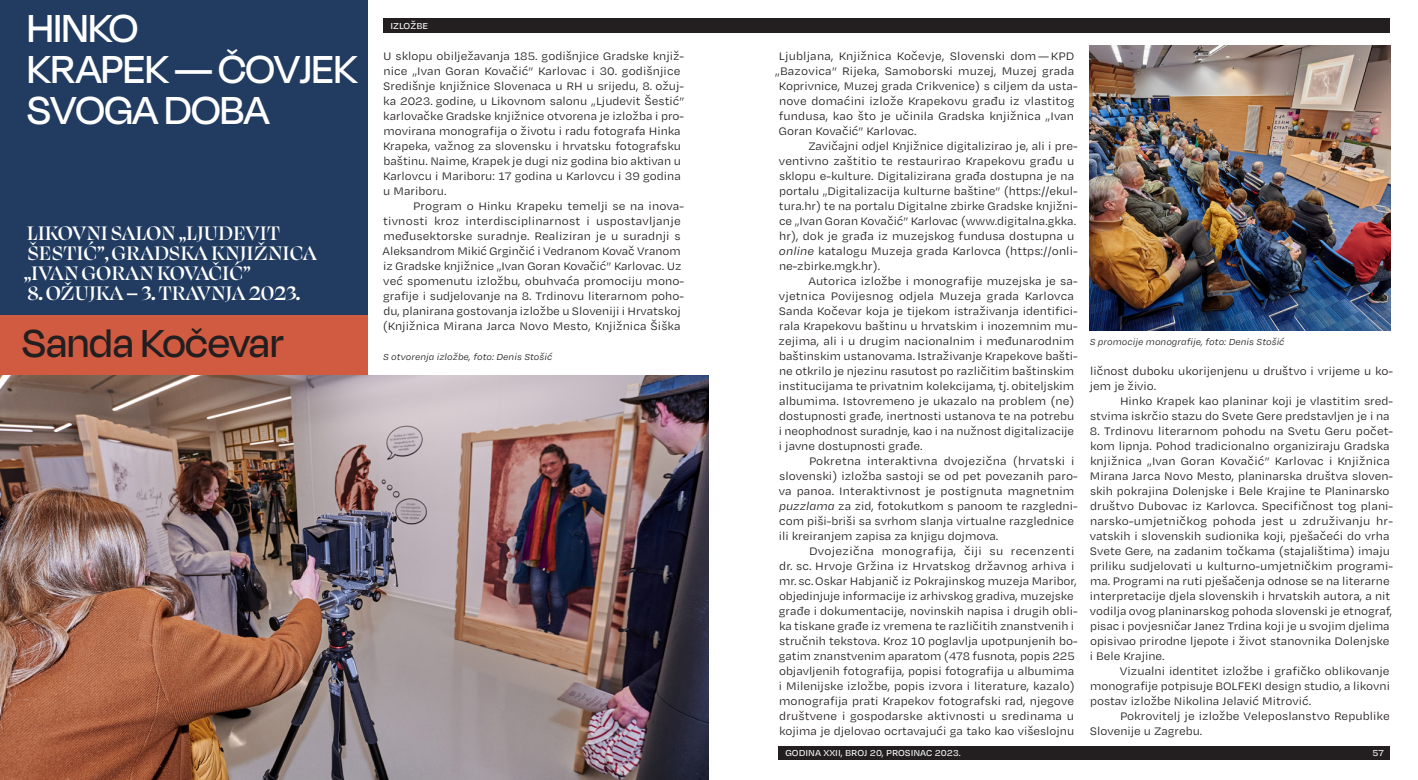
<style>
.page{position:relative;width:1418px;height:780px;background:#fff}
.page>*{position:absolute;margin:0;border:0;box-sizing:border-box;transform-origin:0 0}
.t1{font:500 45px/41.2px "Degular Display";color:#fff}
.t2{font:500 45px "Degular Display";letter-spacing:.005em;color:#231f20}
.t3{font:500 22.5px/20px "Swear Banner";color:#fff}
.t4{font:12.5px/15px "Degular Text";color:#231f20}
.t5{font:12.5px "Degular Text";letter-spacing:.025em;color:#231f20}
.t6{font:italic 10px "Degular Text";color:#231f20}
.t7{font:500 10px "Degular Text";color:#fff}
.s1{font-style:italic}
</style>
<div class="page">
<div style="left:384px;top:19px;width:1006px;height:14px;background:#231f20"></div>
<div style="left:0;top:0;width:368px;height:315px;background:#223c61"></div>
<div style="left:0;top:315px;width:368px;height:60px;background:#d15b41"></div>
<img style="left:0;top:375px;width:709px;height:405px">
<div style="left:778px;top:746px;width:612px;height:13px;background:#231f20"></div>
<img style="left:1089px;top:45px;width:301px;height:285px">
<h1 class="t1" style="left:27px;top:6px;width:112px">HINKO</h1>
<p class="t7" style="left:390px;top:20px;width:39px">IZLOŽBE</p>
<h1 class="t1" style="left:27px;top:47px;width:332px">KRAPEK—ČOVJEK<br>SVOGA DOBA</h1>
<p class="t4" style="left:383px;top:48px;width:303px">U sklopu obilježavanja 185. godišnjice Gradske knjiž&shy;nice „Ivan Goran Kovačić” Karlovac i 30. godišnjice Središnje knjižnice Slovenaca u RH u srijedu, 8. ožuj&shy;ka 2023. godine, u Likovnom salonu „Ljudevit Šestić” karlovačke Gradske knjižnice otvorena je izložba i pro&shy;movirana monografija o životu i radu fotografa Hinka Krapeka, važnog za slovensku i hrvatsku fotografsku baštinu. Naime, Krapek je dugi niz godina bio aktivan u Karlovcu i Mariboru: 17 godina u Karlovcu i 39 godina u Mariboru.</p>
<p class="t4" style="left:382px;top:198px;width:303px;text-indent:31px">Program o Hinku Krapeku temelji se na inova&shy;tivnosti kroz interdisciplinarnost i uspostavljanje međusektorske suradnje. Realiziran je u suradnji s Aleksandrom Mikić Grginčić i Vedranom Kovač Vranom iz Gradske knjižnice „Ivan Goran Kovačić” Karlovac. Uz već spomenutu izložbu, obuhvaća promociju mono&shy;grafije i sudjelovanje na 8. Trdinovu literarnom poho&shy;du, planirana gostovanja izložbe u Sloveniji i Hrvatskoj (Knjižnica Mirana Jarca Novo Mesto, Knjižnica Šiška</p>
<h2 class="t3" style="left:24px;top:222px;width:294px">LIKOVNI SALON „LJUDEVIT<br>ŠESTIĆ”, GRADSKA KNJIŽNICA „IVAN GORAN KOVAČIĆ”</h2>
<h2 class="t3" style="left:28px;top:282px;width:274px">8. OŽUJKA – 3. TRAVNJA 2023.</h2>
<h1 class="t2" style="left:22px;top:317px;width:262px">Sanda Kočevar</h1>
<p class="t6" style="left:383px;top:351px;width:171px">S otvorenja izložbe, foto: Denis Stošić</p>
<p class="t4" style="left:779px;top:48px;width:297px">Ljubljana, Knjižnica Kočevje, Slovenski dom— KPD</p>
<p class="t4" style="left:775px;top:63px;width:300px">„Bazovica” Rijeka, Samoborski muzej, Muzej grada</p>
<p class="t4" style="left:779px;top:78px;width:300px">Koprivnice, Muzej grada Crikvenice) s ciljem da usta-</p>
<p class="t4" style="left:779px;top:93px;width:297px">nove domaćini izlože Krapekovu građu iz vlastitog</p>
<p class="t4" style="left:779px;top:108px;width:297px">fundusa, kao što je učinila Gradska knjižnica „Ivan</p>
<p class="t4" style="left:779px;top:123px;width:139px">Goran Kovačić” Karlovac.</p>
<p class="t4" style="left:808px;top:138px;width:271px">Zavičajni odjel Knjižnice digitalizirao je, ali i pre-</p>
<p class="t4" style="left:779px;top:153px;width:297px">ventivno zaštitio te restaurirao Krapekovu građu u</p>
<p class="t4" style="left:779px;top:168px;width:297px">sklopu e-kulture. Digitalizirana građa dostupna je na</p>
<p class="t4" style="left:779px;top:183px;width:300px">portalu „Digitalizacija kulturne baštine” (https://ekul-</p>
<p class="t4" style="left:779px;top:198px;width:300px">tura.hr) te na portalu Digitalne zbirke Gradske knjižni-</p>
<p class="t4" style="left:779px;top:213px;width:298px">ce „Ivan Goran Kovačić” Karlovac (www.digitalna.gkka.</p>
<p class="t4" style="left:779px;top:228px;width:297px">hr), dok je građa iz muzejskog fundusa dostupna u</p>
<p class="t4" style="left:779px;top:243px;width:300px"><span class="s1">online</span> katalogu Muzeja grada Karlovca (https://onli-</p>
<p class="t4" style="left:779px;top:258px;width:103px">ne-zbirke.mgk.hr).</p>
<p class="t4" style="left:808px;top:273px;width:271px">Autorica izložbe i monografije muzejska je sa-</p>
<p class="t4" style="left:779px;top:288px;width:297px">vjetnica Povijesnog odjela Muzeja grada Karlovca</p>
<p class="t4" style="left:779px;top:303px;width:300px">Sanda Kočevar koja je tijekom istraživanja identifici-</p>
<p class="t4" style="left:779px;top:318px;width:300px">rala Krapekovu baštinu u hrvatskim i inozemnim mu-</p>
<p class="t4" style="left:778px;top:333px;width:297px">zejima, ali i u drugim nacionalnim i međunarodnim</p>
<p class="t4" style="left:779px;top:348px;width:300px">baštinskim ustanovama. Istraživanje Krapekove bašti-</p>
<p class="t4" style="left:779px;top:363px;width:297px">ne otkrilo je njezinu rasutost po različitim baštinskim</p>
<p class="t4" style="left:779px;top:378px;width:297px">institucijama te privatnim kolekcijama, tj. obiteljskim</p>
<p class="t4" style="left:779px;top:393px;width:297px">albumima. Istovremeno je ukazalo na problem (ne)</p>
<p class="t4" style="left:779px;top:408px;width:296px">dostupnosti građe, inertnosti ustanova te na potrebu</p>
<p class="t4" style="left:779px;top:423px;width:297px">i neophodnost suradnje, kao i na nužnost digitalizacije</p>
<p class="t4" style="left:779px;top:438px;width:145px">i javne dostupnosti građe.</p>
<p class="t4" style="left:809px;top:453px;width:267px">Pokretna interaktivna dvojezična (hrvatski i</p>
<p class="t4" style="left:779px;top:468px;width:300px">slovenski) izložba sastoji se od pet povezanih paro-</p>
<p class="t4" style="left:779px;top:483px;width:297px">va panoa. Interaktivnost je postignuta magnetnim</p>
<p class="t4" style="left:779px;top:498px;width:300px"><span class="s1">puzzlama</span> za zid, fotokutkom s panoom te razgledni-</p>
<p class="t4" style="left:779px;top:513px;width:296px">com piši-briši sa svrhom slanja virtualne razglednice</p>
<p class="t4" style="left:779px;top:528px;width:221px">ili kreiranjem zapisa za knjigu dojmova.</p>
<p class="t5" style="left:809px;top:543px;width:267px">Dvojezična monografija, čiji su recenzenti</p>
<p class="t4" style="left:779px;top:558px;width:297px">dr. sc. Hrvoje Gržina iz Hrvatskog državnog arhiva i</p>
<p class="t4" style="left:779px;top:573px;width:299px">mr. sc. Oskar Habjanič iz Pokrajinskog muzeja Maribor,</p>
<p class="t4" style="left:779px;top:588px;width:296px">objedinjuje informacije iz arhivskog gradiva, muzejske</p>
<p class="t4" style="left:779px;top:603px;width:300px">građe i dokumentacije, novinskih napisa i drugih obli-</p>
<p class="t4" style="left:779px;top:618px;width:297px">ka tiskane građe iz vremena te različitih znanstvenih i</p>
<p class="t4" style="left:779px;top:633px;width:300px">stručnih tekstova. Kroz 10 poglavlja upotpunjenih bo-</p>
<p class="t4" style="left:779px;top:648px;width:297px">gatim znanstvenim aparatom (478 fusnota, popis 225</p>
<p class="t4" style="left:779px;top:663px;width:297px">objavljenih fotografija, popisi fotografija u albumima</p>
<p class="t4" style="left:779px;top:678px;width:297px">i Milenijske izložbe, popis izvora i literature, kazalo)</p>
<p class="t4" style="left:779px;top:693px;width:296px">monografija prati Krapekov fotografski rad, njegove</p>
<p class="t4" style="left:779px;top:708px;width:296px">društvene i gospodarske aktivnosti u sredinama u</p>
<p class="t4" style="left:779px;top:723px;width:297px">kojima je djelovao ocrtavajući ga tako kao višeslojnu</p>
<p class="t6" style="left:1089px;top:336px;width:196px">S promocije monografije, foto: Denis Stošić</p>
<p class="t4" style="left:1089px;top:363px;width:305px">ličnost duboku ukorijenjenu u društvo i vrijeme u ko&shy;jem je živio.</p>
<p class="t4" style="left:1090px;top:393px;width:304px;text-align:right">Hinko Krapek kao planinar koji je vlastitim sred&shy;stvima iskrčio stazu do Svete Gere predstavljen je i na</p>
<p class="t4" style="left:1089px;top:423px;width:305px">8. Trdinovu literarnom pohodu na Svetu Geru počet&shy;kom lipnja. Pohod tradicionalno organiziraju Gradska knjižnica „Ivan Goran Kovačić” Karlovac i Knjižnica Mirana Jarca Novo Mesto, planinarska društva sloven&shy;skih pokrajina Dolenjske i Bele Krajine te Planinarsko društvo Dubovac iz Karlovca. Specifičnost tog plani&shy;narsko-umjetničkog pohoda jest u združivanju hr&shy;vatskih i slovenskih sudionika koji, pješačeći do vrha Svete Gere, na zadanim točkama (stajalištima) imaju priliku sudjelovati u kulturno-umjetničkim programi&shy;ma. Programi na ruti pješačenja odnose se na literarne interpretacije djela slovenskih i hrvatskih autora, a nit vodilja ovog planinarskog pohoda slovenski je etnograf, pisac i povjesničar Janez Trdina koji je u svojim djelima opisivao prirodne ljepote i život stanovnika Dolenjske i Bele Krajine.</p>
<p class="t4" style="left:1090px;top:663px;width:301px;text-align:justify;text-indent:30px">Vizualni identitet izložbe i grafičko oblikovanje monografije potpisuje BOLFEKI design studio, a likovni postav izložbe Nikolina Jelavić Mitrović.</p>
<p class="t4" style="left:1089px;top:708px;width:301px;text-indent:30px">Pokrovitelj je izložbe Veleposlanstvo Republike<br>Slovenije u Zagrebu.</p>
<p class="t7" style="left:785px;top:746px;width:177px">GODINA XXII, BROJ 20, PROSINAC 2023.</p>
<p class="t7" style="left:1372px;top:746px;width:13px">57</p>
</div>
